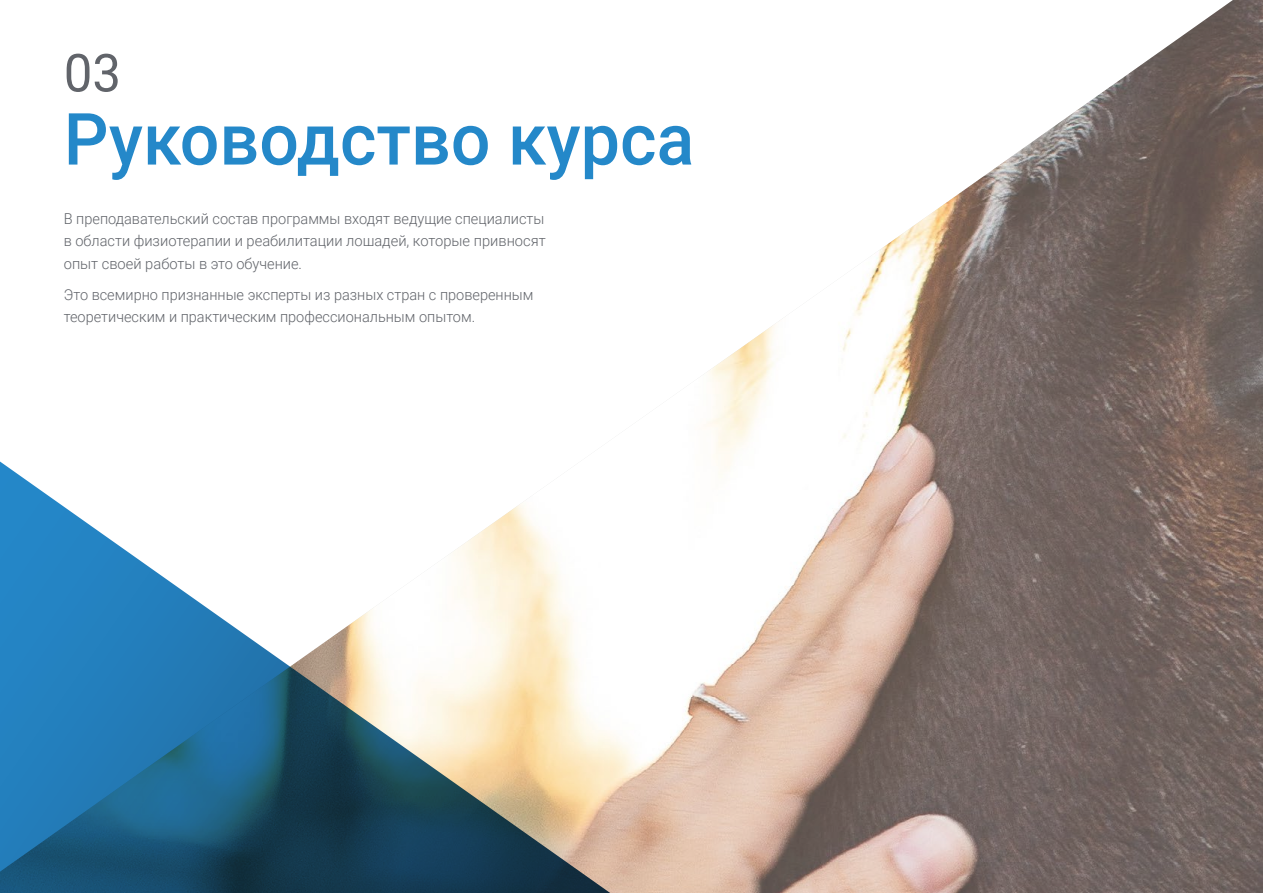
<style>
.page{position:relative;width:1263px;height:893px;background:#fff}
.page>*{position:absolute;margin:0;border:0;box-sizing:border-box;transform-origin:0 0}
.t1{font:500 72px "Roboto";color:#2488c9}
.t2{font:52.5px "Roboto";color:#61646a}
.t3{font:300 15px/22.5px "Roboto";color:#61646a;text-align:justify}
</style>
<div class="page">
<img style="left:640px;top:0;width:623px;height:893px">
<svg style="left:0;top:461px;width:640px;height:432px"></svg>
<h2 class="t2" style="left:64px;top:36px;width:59px">03</h2>
<h1 class="t1" style="left:64px;top:89px;width:632px">Руководство курса</h1>
<p class="t3" style="left:64px;top:207px;width:483px">В преподавательский состав программы входят ведущие специалисты в области физиотерапии и реабилитации лошадей, которые привносят опыт своей работы в это обучение.</p>
<p class="t3" style="left:64px;top:283px;width:471px">Это всемирно признанные эксперты из разных стран с проверенным теоретическим и практическим профессиональным опытом.</p>
</div>
